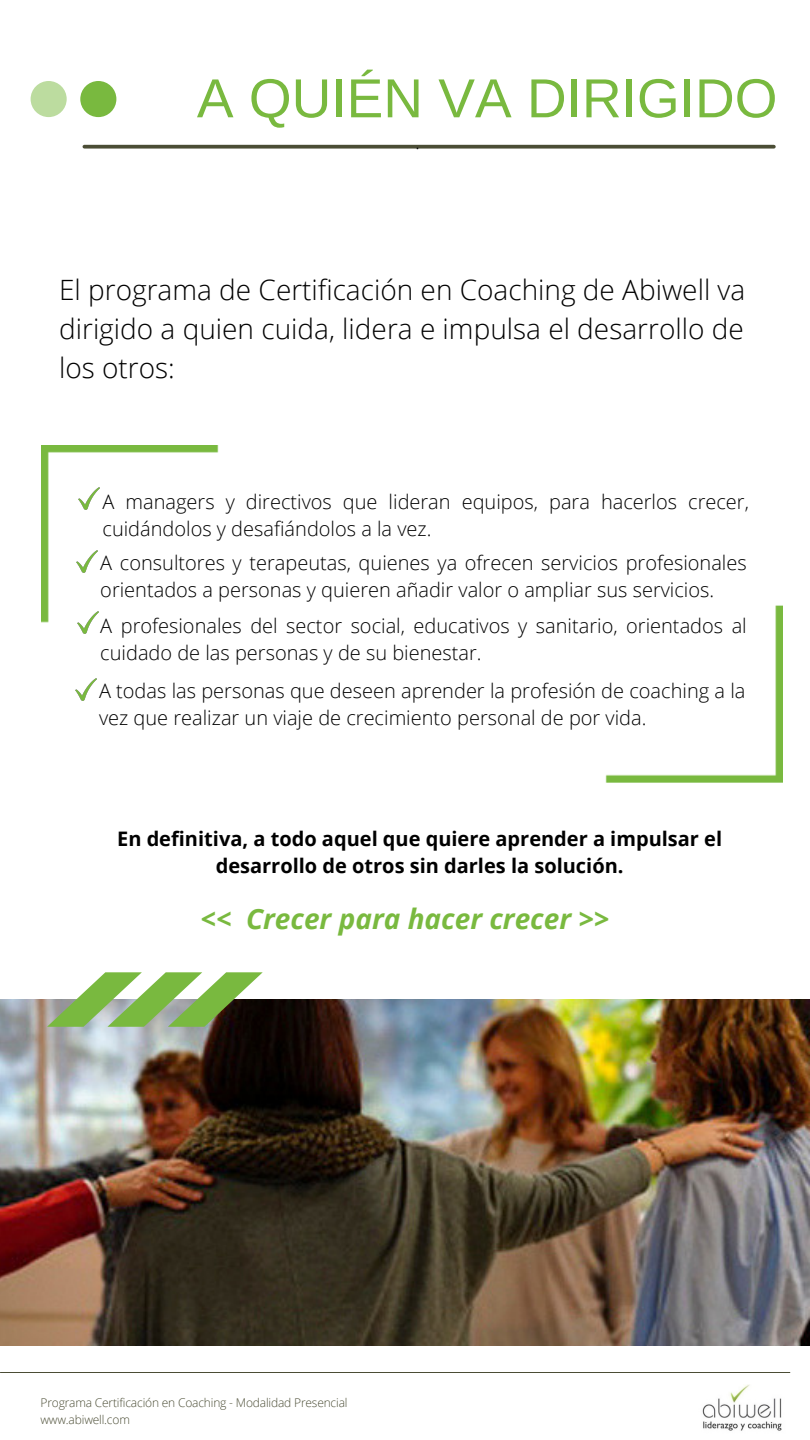
<style>
.page{position:relative;width:810px;height:1440px;background:#fff}
.page>*{position:absolute;margin:0;border:0;box-sizing:border-box;transform-origin:0 0}
.t1{font:55px "Arimo";color:#79b93f}
.t2{font:300 28px/39px "Open Sans";color:#000;text-align:justify}
.t3{font:italic 700 28px "Open Sans";color:#79b93f}
.t4{font:300 20px/27px "Open Sans";color:#000}
.t5{font:700 20px/27px "Open Sans";color:#000;text-align:center}
.t6{font:300 18px "Open Sans";color:#000}
.t7{font:300 12px "Open Sans";letter-spacing:-.015em;color:#4b4d35}
</style>
<div class="page">
<div style="left:80px;top:81px;width:36px;height:36px;background:#79b93f;border-radius:50%"></div>
<div style="left:31px;top:81px;width:36px;height:36px;background:#bcdc9f;border-radius:50%"></div>
<img style="left:0;top:999px;width:810px;height:346px">
<svg style="left:47px;top:972px;width:216px;height:55px"></svg>
<svg style="left:84px;top:145px;width:690px;height:4px;background:#5e604b"></svg>
<img style="left:41px;top:445px;width:741px;height:337px">
<img style="left:79px;top:488px;width:21px;height:22px">
<img style="left:77px;top:551px;width:21px;height:22px">
<img style="left:78px;top:612px;width:21px;height:21px">
<img style="left:702px;top:1385px;width:80px;height:46px">
<hr style="left:0;top:1372px;width:790px;height:1px;background:#4b4d35">
<img style="left:75px;top:679px;width:21px;height:21px">
<p class="t1" style="left:197px;top:68px;width:582px">A QUIÉN VA DIRIGIDO</p>
<h4 class="t6" style="left:415px;top:130px;width:6px">.</h4>
<h3 class="t2" style="left:59px;top:269px;width:688px">El programa de Certificación en Coaching de Abiwell va dirigido a quien cuida, lidera e impulsa el desarrollo de los otros:</h3>
<p class="t4" style="left:103px;top:488px;width:648px">A managers y directivos que lideran equipos, para hacerlos crecer, cuidándolos y desafiándolos a la vez.</p>
<p class="t4" style="left:100px;top:549px;width:648px">A consultores y terapeutas, quienes ya ofrecen servicios profesionales orientados a personas y quieren añadir valor o ampliar sus servicios.</p>
<p class="t4" style="left:100px;top:612px;width:648px">A profesionales del sector social, educativos y sanitario, orientados al cuidado de las personas y de su bienestar.</p>
<p class="t4" style="left:99px;top:676px;width:648px">A todas las personas que deseen aprender la profesión de coaching a la vez que realizar un viaje de crecimiento personal de por vida.</p>
<h2 class="t5" style="left:117px;top:824px;width:606px">En definitiva, a todo aquel que quiere aprender a impulsar el desarrollo de otros sin darles la solución.</h2>
<p class="t3" style="left:201px;top:899px;width:410px">&lt;&lt; Crecer para hacer crecer &gt;&gt;</p>
<p class="t7" style="left:40px;top:1394px;width:309px">Programa Certificación en Coaching - Modalidad Presencial</p>
<h5 class="t7" style="left:40px;top:1411px;width:91px">www.abiwell.com</h5>
</div>
